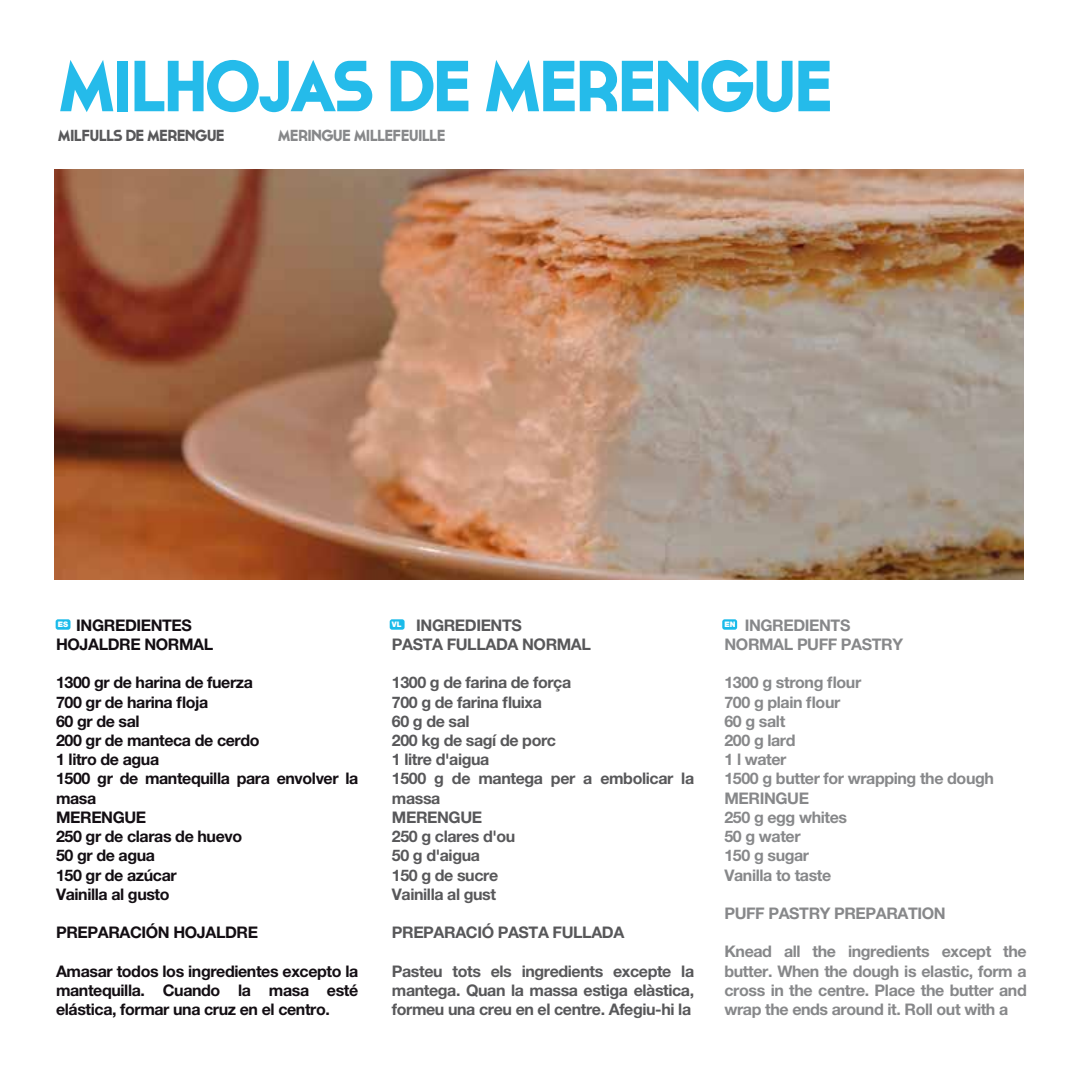
<style>
.page{position:relative;width:1078px;height:1078px;background:#fff}
.page>*{position:absolute;margin:0;border:0;box-sizing:border-box;transform-origin:0 0}
.t1{font:700 72px "Cassannet";letter-spacing:-.045em;color:#25bbea}
.t2{font:700 16px/19.2px "Helvetica Neue LT Std";letter-spacing:-.025em;color:#130e13;text-align:center}
.t3{font:700 16px/19.2px "Helvetica Neue LT Std";letter-spacing:-.025em;color:#58585a}
.t4{font:700 16px/19.2px "Helvetica Neue LT Std";letter-spacing:-.025em;color:#87888a}
.t5{font:700 16px "Cassannet";letter-spacing:-.045em;color:#87888a}
.t6{font:700 16px "Cassannet";letter-spacing:-.045em;color:#58585a}
.t7{font:900 7.6px "Helvetica Neue LT Std";color:#fff}
</style>
<div class="page">
<div style="left:56px;top:619px;width:14px;height:10px;background:#1bbbea;border-radius:2px"></div>
<div style="left:722px;top:619px;width:15px;height:10px;background:#1bbbea;border-radius:2px"></div>
<div style="left:389px;top:619px;width:15px;height:10px;background:#1bbbea;border-radius:2px"></div>
<img style="left:55px;top:169px;width:968px;height:410px">
<h1 class="t1" style="left:58px;top:43px;width:776px">MILHOJAS DE MERENGUE</h1>
<p class="t6" style="left:58px;top:126px;width:168px">MILFULLS DE MERENGUE</p>
<p class="t5" style="left:278px;top:126px;width:169px">MERINGUE MILLEFEUILLE</p>
<p class="t7" style="left:58px;top:620px;width:12px">ES</p>
<p class="t4" style="left:724px;top:615px;width:180px;text-indent:20px">INGREDIENTS<br>NORMAL PUFF PASTRY</p>
<p class="t4" style="left:724px;top:672px;width:271px">1300 g strong flour<br>700 g plain flour<br>60 g salt<br>200 g lard<br>1 l water<br>1500 g butter for wrapping the dough<br>MERINGUE<br>250 g egg whites<br>50 g water<br>150 g sugar<br>Vanilla to taste</p>
<p class="t4" style="left:724px;top:903px;width:223px">PUFF PASTRY PREPARATION</p>
<p class="t4" style="left:724px;top:941px;width:304px;text-align:justify">Knead all the ingredients except the butter. When the dough is elastic, form a cross in the centre. Place the butter and wrap the ends around it. Roll out with a</p>
<p class="t3" style="left:392px;top:615px;width:200px;text-indent:24px">INGREDIENTS<br>PASTA FULLADA NORMAL</p>
<p class="t3" style="left:392px;top:672px;width:304px">1300 g de farina de força<br>700 g de farina fluixa<br>60 g de sal<br>200 kg de sagí de porc<br>1 litre d'aigua<br>1500 g de mantega per a embolicar la massa<br>MERENGUE<br>250 g clares d'ou<br>50 g d'aigua<br>150 g de sucre<br>Vainilla al gust</p>
<p class="t3" style="left:392px;top:922px;width:234px">PREPARACIÓ PASTA FULLADA</p>
<p class="t3" style="left:392px;top:960px;width:304px;text-align:justify">Pasteu tots els ingredients excepte la mantega. Quan la massa estiga elàstica, formeu una creu en el centre. Afegiu-hi la</p>
<p class="t2" style="left:56px;top:615px;width:159px">INGREDIENTES<br>HOJALDRE NORMAL</p>
<p class="t2" style="left:56px;top:672px;width:304px;text-align:left">1300 gr de harina de fuerza<br>700 gr de harina floja<br>60 gr de sal<br>200 gr de manteca de cerdo<br>1 litro de agua<br>1500 gr de mantequilla para envolver la masa<br>MERENGUE<br>250 gr de claras de huevo<br>50 gr de agua<br>150 gr de azúcar<br>Vainilla al gusto</p>
<p class="t2" style="left:56px;top:922px;width:203px">PREPARACIÓN HOJALDRE</p>
<p class="t2" style="left:56px;top:960px;width:304px;text-align:justify">Amasar todos los ingredientes excepto la mantequilla. Cuando la masa esté elástica, formar una cruz en el centro.</p>
<p class="t7" style="left:392px;top:620px;width:11px">VL</p>
<p class="t7" style="left:724px;top:620px;width:13px">EN</p>
</div>
